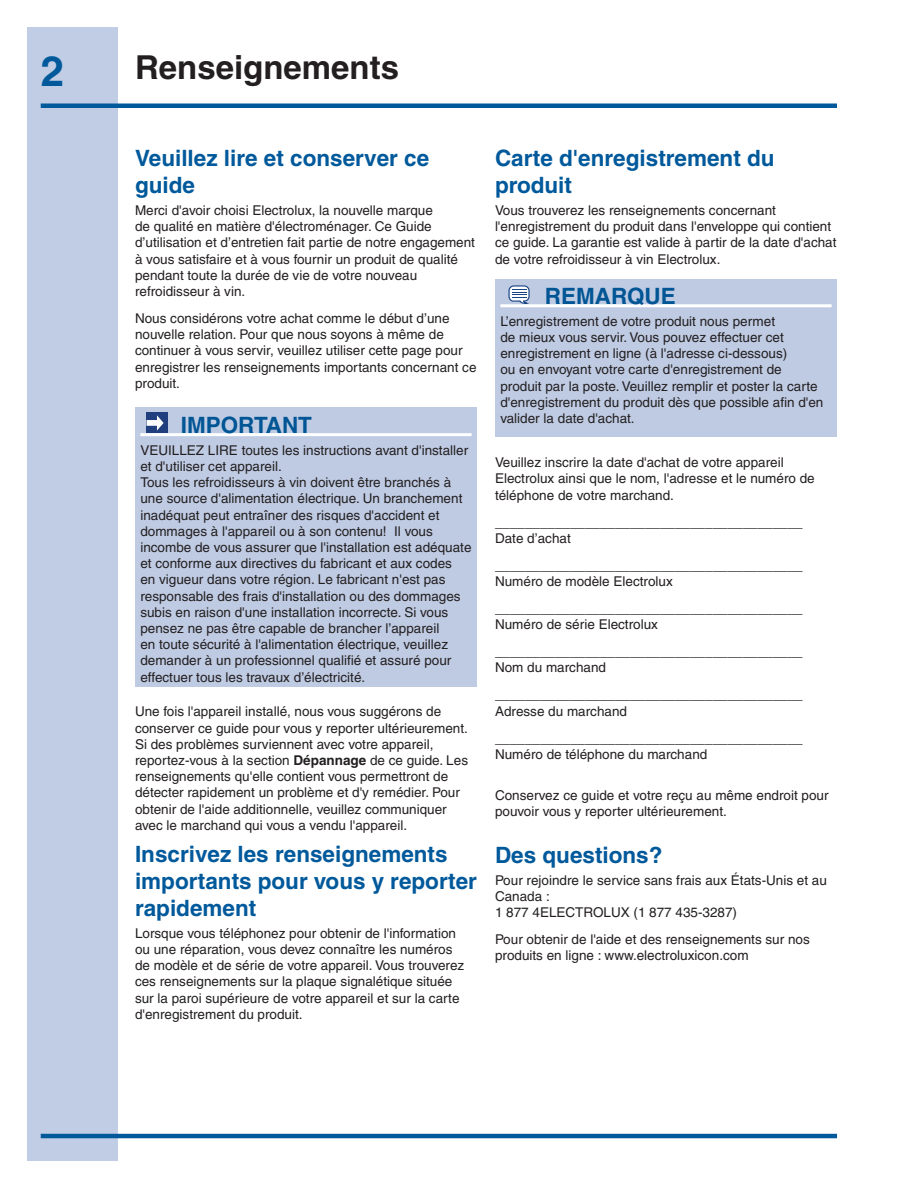
<style>
.page{position:relative;width:918px;height:1188px;background:#fff}
.page>*{position:absolute;margin:0;border:0;box-sizing:border-box;transform-origin:0 0}
.t1{font:700 42px "Helvetica";color:#00599b}
.t2{font:700 33px "Helvetica";color:#231f20}
.t3{font:700 22.5px/27px "Helvetica";color:#00599b}
.t4{font:700 22.5px "Helvetica";color:#005595}
.t5{font:13.5px/16.2px "Helvetica";color:#231f20}
.s1{font-weight:700}
</style>
<div class="page">
<div style="left:27px;top:27px;width:90px;height:1134px;background:#c1cde5"></div>
<hr style="left:41px;top:104px;width:796px;height:4px;background:#00599b">
<hr style="left:41px;top:1134px;width:796px;height:4px;background:#00599b">
<div style="left:135px;top:407px;width:342px;height:280px;background:#bfcbe3"></div>
<hr style="left:140px;top:433px;width:332px;height:3px;background:#fff">
<div style="left:147px;top:413px;width:21px;height:20px;background:#213e7e"></div>
<svg style="left:147px;top:415px;width:17px;height:16px"></svg>
<div style="left:495px;top:280px;width:342px;height:157px;background:#bfcbe3"></div>
<hr style="left:500px;top:304px;width:332px;height:3px;background:#fff">
<svg style="left:508px;top:285px;width:22px;height:19px"></svg>
<h1 class="t1" style="left:41px;top:46px;width:25px">2</h1>
<h2 class="t2" style="left:135px;top:48px;width:266px">Renseignements</h2>
<h3 class="t3" style="left:135px;top:145px;width:296px">Veuillez lire et conserver ce guide</h3>
<p class="t5" style="left:135px;top:202px;width:342px">Merci d'avoir choisi Electrolux, la nouvelle marque<br>de qualité en matière d'électroménager. Ce Guide d’utilisation et d’entretien fait partie de notre engagement à vous satisfaire et à vous fournir un produit de qualité pendant toute la durée de vie de votre nouveau refroidisseur à vin.</p>
<p class="t5" style="left:135px;top:310px;width:343px">Nous considérons votre achat comme le début d’une nouvelle relation. Pour que nous soyons à même de continuer à vous servir, veuillez utiliser cette page pour enregistrer les renseignements importants concernant ce produit.</p>
<h3 class="t4" style="left:181px;top:412px;width:133px">IMPORTANT</h3>
<p class="t5" style="left:140px;top:442px;width:333px">VEUILLEZ LIRE toutes les instructions avant d'installer et d'utiliser cet appareil.<br>Tous les refroidisseurs à vin doivent être branchés à une source d'alimentation électrique. Un branchement inadéquat peut entraîner des risques d'accident et dommages à l'appareil ou à son contenu! Il vous incombe de vous assurer que l'installation est adéquate et conforme aux directives du fabricant et aux codes<br>en vigueur dans votre région. Le fabricant n'est pas responsable des frais d'installation ou des dommages subis en raison d'une installation incorrecte. Si vous pensez ne pas être capable de brancher l’appareil<br>en toute sécurité à l'alimentation électrique, veuillez demander à un professionnel qualifié et assuré pour effectuer tous les travaux d’électricité.</p>
<p class="t5" style="left:135px;top:703px;width:335px">Une fois l'appareil installé, nous vous suggérons de conserver ce guide pour vous y reporter ultérieurement.<br>Si des problèmes surviennent avec votre appareil, reportez-vous à la section <span class="s1">Dépannage</span> de ce guide. Les renseignements qu'elle contient vous permettront de détecter rapidement un problème et d'y remédier. Pour obtenir de l'aide additionnelle, veuillez communiquer avec le marchand qui vous a vendu l'appareil.</p>
<h3 class="t3" style="left:135px;top:840px;width:343px">Inscrivez les renseignements importants pour vous y reporter rapidement</h3>
<p class="t5" style="left:135px;top:925px;width:331px">Lorsque vous téléphonez pour obtenir de l'information ou une réparation, vous devez connaître les numéros de modèle et de série de votre appareil. Vous trouverez ces renseignements sur la plaque signalétique située sur la paroi supérieure de votre appareil et sur la carte d'enregistrement du produit.</p>
<h3 class="t3" style="left:495px;top:145px;width:281px">Carte d'enregistrement du produit</h3>
<p class="t5" style="left:495px;top:202px;width:343px">Vous trouverez les renseignements concernant l'enregistrement du produit dans l'enveloppe qui contient ce guide. La garantie est valide à partir de la date d'achat de votre refroidisseur à vin Electrolux.</p>
<h3 class="t4" style="left:545px;top:283px;width:133px">REMARQUE</h3>
<p class="t5" style="left:500px;top:313px;width:325px">L’enregistrement de votre produit nous permet<br>de mieux vous servir. Vous pouvez effectuer cet enregistrement en ligne (à l'adresse ci-dessous)<br>ou en envoyant votre carte d'enregistrement de produit par la poste. Veuillez remplir et poster la carte d'enregistrement du produit dès que possible afin d'en valider la date d'achat.</p>
<p class="t5" style="left:495px;top:454px;width:321px">Veuillez inscrire la date d'achat de votre appareil<br>Electrolux ainsi que le nom, l'adresse et le numéro de téléphone de votre marchand.</p>
<p class="t5" style="left:495px;top:514px;width:309px">_________________________________________<br>Date d’achat</p>
<p class="t5" style="left:495px;top:557px;width:309px">_________________________________________<br>Numéro de modèle Electrolux</p>
<p class="t5" style="left:495px;top:600px;width:309px">_________________________________________<br>Numéro de série Electrolux</p>
<p class="t5" style="left:495px;top:643px;width:309px">_________________________________________<br>Nom du marchand</p>
<p class="t5" style="left:495px;top:687px;width:309px">_________________________________________<br>Adresse du marchand</p>
<p class="t5" style="left:495px;top:730px;width:309px">_________________________________________<br>Numéro de téléphone du marchand</p>
<p class="t5" style="left:495px;top:787px;width:335px">Conservez ce guide et votre reçu au même endroit pour pouvoir vous y reporter ultérieurement.</p>
<h3 class="t3" style="left:495px;top:841px;width:169px">Des questions?</h3>
<p class="t5" style="left:495px;top:872px;width:333px">Pour rejoindre le service sans frais aux États-Unis et au<br>Canada :<br>1 877 4ELECTROLUX (1 877 435-3287)</p>
<p class="t5" style="left:495px;top:931px;width:316px">Pour obtenir de l'aide et des renseignements sur nos produits en ligne : www.electroluxicon.com</p>
</div>
